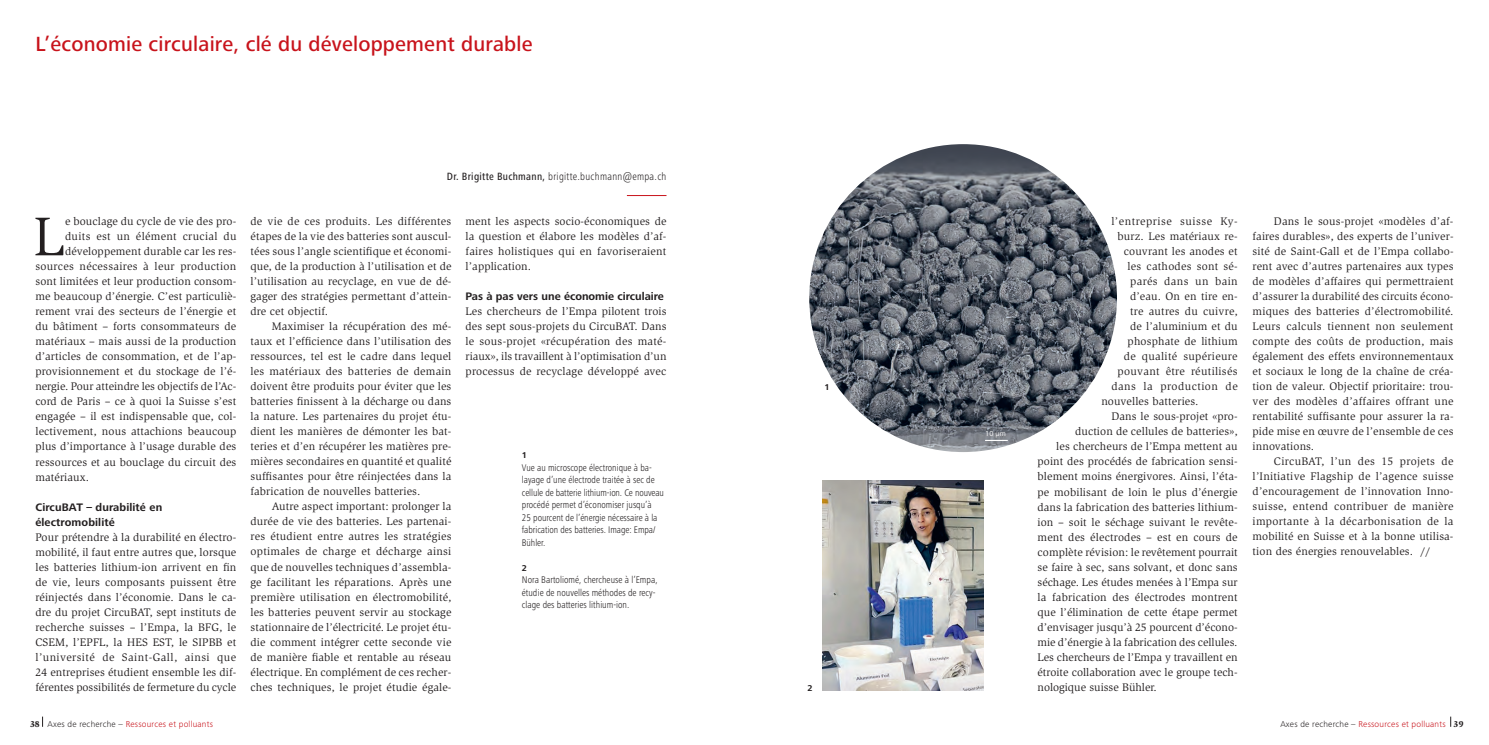
<style>
.page{position:relative;width:1489px;height:745px;background:#fff}
.page>*{position:absolute;margin:0;border:0;box-sizing:border-box;transform-origin:0 0}
.t1{font:56px "Slimbach Std";color:#231f20}
.t2{font:500 21.25px "Frutiger Next Pro";letter-spacing:.01em;color:#c8131b}
.t3{font:11.25px/15px "Slimbach Std";letter-spacing:.01em;color:#231f20;text-align:justify}
.t4{font:700 11.25px/15px "Frutiger Next Pro";color:#231f20}
.t5{font:11.25px "Slimbach Std";letter-spacing:.03em;color:#231f20}
.t6{font:11.25px "Slimbach Std";letter-spacing:.045em;color:#231f20}
.t7{font:11.25px "Slimbach Std";letter-spacing:.04em;color:#231f20}
.t8{font:11.25px "Slimbach Std";letter-spacing:.035em;color:#231f20}
.t9{font:300 condensed 10.88px "Frutiger Next Pro";letter-spacing:.025em;color:#231f20}
.t10{font:300 condensed 10px/12.5px "Frutiger Next Pro";color:#231f20}
.t11{font:300 8.75px "Frutiger Next Pro";letter-spacing:.025em;color:#c8131b}
.t12{font:700 8.75px "Frutiger Next Pro";color:#231f20}
.t13{font:7.5px "Frutiger Next Pro";color:#fff}
.s1{font-family:"Slimbach Std";font-weight:900;color:#231f20}
.s2{color:#231f20}
.s3{font-weight:500}
</style>
<div class="page">
<hr style="left:627px;top:195px;width:39px;height:1px;background:#c8131b">
<img style="left:822px;top:480px;width:161px;height:210px">
<img style="left:809px;top:144px;width:307px;height:308px;border-radius:154px">
<svg style="left:985px;top:440px;width:22px;height:1px"></svg>
<h2 class="t2" style="left:35px;top:32px;width:498px">L’économie circulaire, clé du développement durable</h2>
<h1 class="t1" style="left:33px;top:204px;width:33px">L</h1>
<p class="t3" style="left:65px;top:214px;width:173px">e bouclage du cycle de vie des pro-</p>
<p class="t5" style="left:65px;top:230px;width:173px">duits est un élément crucial du</p>
<p class="t3" style="left:65px;top:244px;width:173px">développement durable car les res-</p>
<p class="t3" style="left:35px;top:259px;width:202px">sources nécessaires à leur production</p>
<p class="t3" style="left:35px;top:274px;width:202px">sont limitées et leur production consom-</p>
<p class="t3" style="left:35px;top:289px;width:202px">me beaucoup d’énergie. C’est particuliè-</p>
<p class="t3" style="left:35px;top:304px;width:202px">rement vrai des secteurs de l’énergie et</p>
<p class="t3" style="left:35px;top:319px;width:202px">du bâtiment – forts consommateurs de</p>
<p class="t3" style="left:35px;top:334px;width:202px">matériaux – mais aussi de la production</p>
<p class="t3" style="left:35px;top:349px;width:202px">d’articles de consommation, et de l’ap-</p>
<p class="t3" style="left:35px;top:364px;width:201px">provisionnement et du stockage de l’é-</p>
<p class="t3" style="left:35px;top:379px;width:202px">nergie. Pour atteindre les objectifs de l’Ac-</p>
<p class="t3" style="left:35px;top:394px;width:202px">cord de Paris – ce à quoi la Suisse s’est</p>
<p class="t3" style="left:35px;top:409px;width:202px">engagée – il est indispensable que, col-</p>
<p class="t3" style="left:35px;top:424px;width:202px">lectivement, nous attachions beaucoup</p>
<p class="t3" style="left:35px;top:439px;width:202px">plus d’importance à l’usage durable des</p>
<p class="t3" style="left:35px;top:454px;width:202px">ressources et au bouclage du circuit des</p>
<p class="t3" style="left:35px;top:469px;width:55px">matériaux.</p>
<p class="t4" style="left:35px;top:499px;width:128px">CircuBAT – durabilité en électromobilité</p>
<p class="t3" style="left:35px;top:529px;width:202px">Pour prétendre à la durabilité en électro&shy;mobilité, il faut entre autres que, lorsque les batteries lithium-ion arrivent en fin de vie, leurs composants puissent être réinjectés dans l’économie. Dans le ca&shy;dre du projet CircuBAT, sept instituts de recherche suisses – l’Empa, la BFG, le CSEM, l’EPFL, la HES EST, le SIPBB et l’université de Saint-Gall, ainsi que 24 entreprises étudient ensemble les dif&shy;férentes possibilités de fermeture du cycle</p>
<p class="t11" style="left:30px;top:718px;width:184px"><span class="s1">38</span> <span class="s2">Axes de recherche –</span> Ressources et polluants</p>
<p class="t9" style="left:447px;top:170px;width:221px"><span class="s3">Dr. Brigitte Buchmann,</span> brigitte.buchmann@empa.ch</p>
<p class="t3" style="left:250px;top:214px;width:202px">de vie de ces produits. Les différentes étapes de la vie des batteries sont auscul&shy;tées sous l’angle scientifique et économi&shy;que, de la production à l’utilisation et de l’utilisation au recyclage, en vue de dé&shy;gager des stratégies permettant d’attein&shy;dre cet objectif.</p>
<p class="t3" style="left:250px;top:319px;width:202px;text-indent:21px">Maximiser la récupération des mé&shy;taux et l’efficience dans l’utilisation des ressources, tel est le cadre dans lequel les matériaux des batteries de demain doivent être produits pour éviter que les batteries finissent à la décharge ou dans la nature. Les partenaires du projet étu&shy;dient les manières de démonter les bat&shy;teries et d’en récupérer les matières pre&shy;mières secondaires en quantité et qualité suffisantes pour être réinjectées dans la fabrication de nouvelles batteries.</p>
<p class="t3" style="left:250px;top:499px;width:202px;text-indent:21px">Autre aspect important: prolonger la durée de vie des batteries. Les partenai&shy;res étudient entre autres les stratégies optimales de charge et décharge ainsi que de nouvelles techniques d’assembla&shy;ge facilitant les réparations. Après une première utilisation en électromobilité, les batteries peuvent servir au stockage stationnaire de l’électricité. Le projet étu&shy;die comment intégrer cette seconde vie de manière fiable et rentable au réseau électrique. En complément de ces recher&shy;ches techniques, le projet étudie égale-</p>
<p class="t3" style="left:465px;top:214px;width:202px">ment les aspects socio-économiques de la question et élabore les modèles d’af&shy;faires holistiques qui en favoriseraient l’application.</p>
<p class="t4" style="left:465px;top:289px;width:200px">Pas à pas vers une économie circulaire</p>
<p class="t3" style="left:465px;top:304px;width:202px">Les chercheurs de l’Empa pilotent trois des sept sous-projets du CircuBAT. Dans le sous-projet «récupération des maté&shy;riaux», ils travaillent à l’optimisation d’un processus de recyclage développé avec</p>
<p class="t12" style="left:522px;top:450px;width:7px">1</p>
<p class="t10" style="left:522px;top:461px;width:144px">Vue au microscope électronique à ba&shy;layage d’une électrode traitée à sec de cellule de batterie lithium-ion. Ce nouveau procédé permet d’économiser jusqu’à<br>25 pourcent de l’énergie nécessaire à la fabrication des batteries. Image: Empa/ Bühler.</p>
<p class="t12" style="left:522px;top:562px;width:7px">2</p>
<p class="t10" style="left:522px;top:573px;width:137px">Nora Bartoliomé, chercheuse à l’Empa, étudie de nouvelles méthodes de recy&shy;clage des batteries lithium-ion.</p>
<p class="t12" style="left:824px;top:382px;width:7px">1</p>
<p class="t12" style="left:807px;top:682px;width:7px">2</p>
<p class="t13" style="left:985px;top:428px;width:22px">10 µm</p>
<p class="t6" style="left:1111px;top:215px;width:128px">l’entreprise suisse Ky-</p>
<p class="t3" style="left:1117px;top:229px;width:121px">burz. Les matériaux re-</p>
<p class="t3" style="left:1123px;top:244px;width:115px">couvrant les anodes et</p>
<p class="t3" style="left:1127px;top:259px;width:112px">les cathodes sont sé-</p>
<p class="t8" style="left:1130px;top:275px;width:109px">parés dans un bain</p>
<p class="t3" style="left:1130px;top:289px;width:108px">d’eau. On en tire en-</p>
<p class="t3" style="left:1130px;top:304px;width:109px">tre autres du cuivre,</p>
<p class="t3" style="left:1130px;top:319px;width:109px">de l’aluminium et du</p>
<p class="t3" style="left:1127px;top:334px;width:111px">phosphate de lithium</p>
<p class="t5" style="left:1123px;top:350px;width:115px">de qualité supérieure</p>
<p class="t5" style="left:1117px;top:365px;width:121px">pouvant être réutilisés</p>
<p class="t7" style="left:1111px;top:380px;width:128px">dans la production de</p>
<p class="t3" style="left:1101px;top:394px;width:99px">nouvelles batteries.</p>
<p class="t3" style="left:1111px;top:409px;width:128px">Dans le sous-projet «pro-</p>
<p class="t3" style="left:1075px;top:424px;width:164px">duction de cellules de batteries»,</p>
<p class="t3" style="left:1056px;top:439px;width:183px">les chercheurs de l’Empa mettent au</p>
<p class="t3" style="left:1037px;top:454px;width:202px">point des procédés de fabrication sensi-</p>
<p class="t3" style="left:1037px;top:469px;width:202px">blement moins énergivores. Ainsi, l’éta-</p>
<p class="t3" style="left:1037px;top:484px;width:202px">pe mobilisant de loin le plus d’énergie</p>
<p class="t3" style="left:1037px;top:499px;width:201px">dans la fabrication des batteries lithium-</p>
<p class="t3" style="left:1037px;top:514px;width:202px">ion – soit le séchage suivant le revête-</p>
<p class="t3" style="left:1037px;top:529px;width:201px">ment des électrodes – est en cours de</p>
<p class="t3" style="left:1037px;top:544px;width:202px">complète révision: le revêtement pourrait</p>
<p class="t3" style="left:1037px;top:559px;width:201px">se faire à sec, sans solvant, et donc sans</p>
<p class="t3" style="left:1037px;top:574px;width:202px">séchage. Les études menées à l’Empa sur</p>
<p class="t3" style="left:1037px;top:589px;width:202px">la fabrication des électrodes montrent</p>
<p class="t3" style="left:1037px;top:604px;width:202px">que l’élimination de cette étape permet</p>
<p class="t3" style="left:1037px;top:619px;width:202px">d’envisager jusqu’à 25 pourcent d’écono-</p>
<p class="t3" style="left:1037px;top:634px;width:201px">mie d’énergie à la fabrication des cellules.</p>
<p class="t3" style="left:1037px;top:649px;width:202px">Les chercheurs de l’Empa y travaillent en</p>
<p class="t3" style="left:1037px;top:664px;width:201px">étroite collaboration avec le groupe tech-</p>
<p class="t3" style="left:1037px;top:679px;width:121px">nologique suisse Bühler.</p>
<p class="t3" style="left:1252px;top:214px;width:202px;text-indent:21px">Dans le sous-projet «modèles d’af&shy;faires durables», des experts de l’univer&shy;sité de Saint-Gall et de l’Empa collabo&shy;rent avec d’autres partenaires aux types de modèles d’affaires qui permettraient d’assurer la durabilité des circuits écono&shy;miques des batteries d’électromobilité.<br>Leurs calculs tiennent non seulement compte des coûts de production, mais également des effets environnementaux et sociaux le long de la chaîne de créa&shy;tion de valeur. Objectif prioritaire: trou&shy;ver des modèles d’affaires offrant une rentabilité suffisante pour assurer la ra&shy;pide mise en œuvre de l’ensemble de ces innovations.</p>
<p class="t3" style="left:1252px;top:454px;width:202px;text-indent:21px">CircuBAT, l’un des 15 projets de l’Initiative Flagship de l’agence suisse d’encouragement de l’innovation Inno&shy;suisse, entend contribuer de manière importante à la décarbonisation de la mobilité en Suisse et à la bonne utilisa&shy;tion des énergies renouvelables. //</p>
<p class="t11" style="left:1280px;top:718px;width:185px"><span class="s2">Axes de recherche –</span> Ressources et polluants <span class="s1">39</span></p>
</div>
